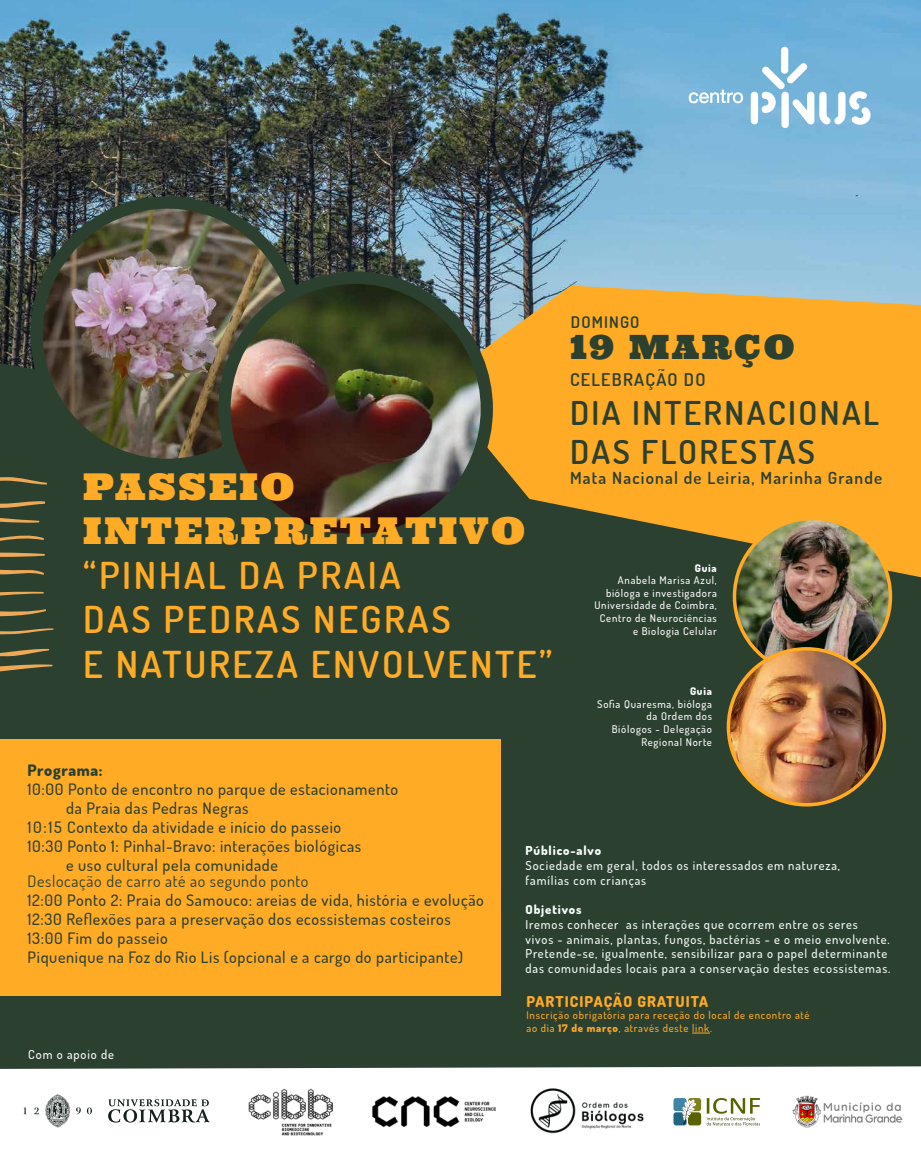
<style>
.page{position:relative;width:921px;height:1152px;background:#fff}
.page>*{position:absolute;margin:0;border:0;box-sizing:border-box;transform-origin:0 0}
.t1{font:600 37.01px/44.4px "Dosis";letter-spacing:.07em;color:#ffab25}
.t2{font:37.01px/44.4px "Ultra";letter-spacing:.07em;color:#ffab25}
.t3{font:33.51px "Ultra";letter-spacing:.07em;color:#2c402f}
.t4{font:600 32.73px/39.3px "Dosis";letter-spacing:.07em;color:#2c402f}
.t5{font:19.51px "Helvetica Neue";color:#fff}
.t6{font:600 17.5px "Dosis";letter-spacing:.07em;color:#2c402f}
.t7{font:600 16.62px "Dosis";letter-spacing:.07em;color:#2c402f}
.t8{font:600 16.01px "Dosis";letter-spacing:.07em;color:#2c402f}
.t9{font:500 15.75px/18.9px "Dosis";letter-spacing:.04em;color:#2c402f}
.t10{font:15.75px "Dosis";letter-spacing:.04em;color:#2c402f}
.t11{font:800 15.75px "Dosis";letter-spacing:.04em;color:#2c402f}
.t12{font:800 14.88px "Dosis";letter-spacing:.07em;color:#ffab25}
.t13{font:500 12.25px/14.7px "Dosis";letter-spacing:.07em;color:#f8fffb}
.t14{font:800 12.25px "Dosis";letter-spacing:.07em;color:#f8fffb}
.t15{font:500 12.25px "Dosis";letter-spacing:.07em;color:#fff}
.t16{font:500 10.5px/12.6px "Dosis";letter-spacing:.07em;color:#fff;text-align:right}
.t17{font:500 10.5px/12.6px "Dosis";letter-spacing:.07em;color:#ffab25}
.t18{font:800 10.5px "Dosis";letter-spacing:.07em;color:#fff}
.s1{font-weight:800}
</style>
<div class="page">
<img style="left:0;top:0;width:921px;height:359px">
<svg style="left:689px;top:90px;width:54px;height:13px"></svg>
<div style="left:751px;top:92px;width:7px;height:32px;background:#fff;border-radius:4px"></div>
<svg style="left:761px;top:47px;width:110px;height:81px"></svg>
<div style="left:0;top:359px;width:921px;height:710px;background:#2c402f"></div>
<img style="left:37px;top:202px;width:262px;height:263px;border-radius:131px">
<div style="left:30px;top:196px;width:275px;height:275px;border:12px solid #2c402f;border-radius:50%"></div>
<svg style="left:436px;top:286px;width:485px;height:293px;background:#d29830"></svg>
<img style="left:224px;top:278px;width:263px;height:262px;border-radius:131px">
<div style="left:218px;top:272px;width:275px;height:274px;border:12px solid #2c402f;border-radius:50%"></div>
<div style="left:0;top:739px;width:501px;height:256px;background:#ffab25"></div>
<img style="left:734px;top:518px;width:156px;height:156px;border-radius:78px">
<div style="left:733px;top:517px;width:159px;height:159px;border:4px solid #ffab25;border-radius:50%"></div>
<img style="left:728px;top:649px;width:156px;height:156px;border-radius:78px">
<div style="left:727px;top:647px;width:159px;height:159px;border:4px solid #ffab25;border-radius:50%"></div>
<svg style="left:692px;top:1033px;width:18px;height:1px"></svg>
<svg style="left:0;top:645px;width:53px;height:42px;background:#4b5135"></svg>
<svg style="left:0;top:585px;width:54px;height:49px;background:#484f34"></svg>
<svg style="left:0;top:534px;width:45px;height:44px;background:#555637"></svg>
<svg style="left:0;top:473px;width:47px;height:50px;background:#4e5235"></svg>
<div style="left:673px;top:1098px;width:14px;height:13px;background:#4284a7;border-radius:3px"></div>
<div style="left:688px;top:1098px;width:13px;height:13px;background:#80801c;border-radius:3px"></div>
<div style="left:673px;top:1112px;width:14px;height:13px;background:#216580;border-radius:3px"></div>
<div style="left:688px;top:1112px;width:13px;height:13px;background:#596300;border-radius:3px"></div>
<svg style="left:682px;top:1099px;width:15px;height:25px"></svg>
<svg style="left:707px;top:1098px;width:53px;height:27px"></svg>
<img style="left:793px;top:1095px;width:110px;height:32px">
<svg style="left:108px;top:1099px;width:102px;height:23px"></svg>
<svg style="left:24px;top:1107px;width:2px;height:7px"></svg>
<svg style="left:34px;top:1107px;width:5px;height:7px"></svg>
<svg style="left:87px;top:1107px;width:5px;height:7px"></svg>
<svg style="left:45px;top:1094px;width:36px;height:33px"></svg>
<img style="left:248px;top:1088px;width:84px;height:47px">
<img style="left:373px;top:1096px;width:123px;height:30px">
<img style="left:530px;top:1088px;width:114px;height:46px">
<p class="t5" style="left:688px;top:82px;width:57px">centro</p>
<h1 class="t2" style="left:83px;top:464px;width:443px">PASSEIO<br>INTERPRETATIVO</h1>
<h1 class="t1" style="left:83px;top:551px;width:471px">“PINHAL DA PRAIA<br>DAS PEDRAS NEGRAS<br>E NATUREZA ENVOLVENTE”</h1>
<p class="t8" style="left:571px;top:311px;width:70px">DOMINGO</p>
<h2 class="t3" style="left:570px;top:325px;width:226px">19 MARÇO</h2>
<p class="t6" style="left:570px;top:367px;width:137px">CELEBRAÇÃO DO</p>
<h3 class="t4" style="left:570px;top:392px;width:311px">DIA INTERNACIONAL<br>DAS FLORESTAS</h3>
<p class="t7" style="left:570px;top:467px;width:314px">Mata Nacional de Leiria, Marinha Grande</p>
<p class="t18" style="left:695px;top:560px;width:23px">Guia</p>
<p class="t16" style="left:594px;top:573px;width:124px">Anabela Marisa Azul, bióloga e investigadora<br>Universidade de Coimbra,<br>Centro de Neurociências e Biologia Celular</p>
<p class="t18" style="left:690px;top:684px;width:23px">Guia</p>
<p class="t16" style="left:597px;top:697px;width:116px">Sofia Quaresma, bióloga da Ordem dos<br>Biólogos - Delegação<br>Regional Norte</p>
<p class="t11" style="left:28px;top:759px;width:76px">Programa:</p>
<p class="t9" style="left:28px;top:779px;width:372px">10:00 Ponto de encontro no parque de estacionamento</p>
<p class="t9" style="left:66px;top:798px;width:184px">da Praia das Pedras Negras</p>
<p class="t9" style="left:28px;top:817px;width:315px">10:15 Contexto da atividade e início do passeio</p>
<p class="t9" style="left:28px;top:836px;width:335px">10:30 Ponto 1: Pinhal-Bravo: interações biológicas</p>
<p class="t9" style="left:66px;top:855px;width:213px">e uso cultural pela comunidade</p>
<p class="t10" style="left:28px;top:870px;width:282px">Deslocação de carro até ao segundo ponto</p>
<p class="t9" style="left:28px;top:890px;width:458px">12:00 Ponto 2: Praia do Samouco: areias de vida, história e evolução 12:30 Reflexões para a preservação dos ecossistemas costeiros 13:00 Fim do passeio<br>Piquenique na Foz do Rio Lis (opcional e a cargo do participante)</p>
<p class="t15" style="left:28px;top:1046px;width:87px">Com o apoio de</p>
<p class="t14" style="left:526px;top:842px;width:77px">Público-alvo</p>
<p class="t13" style="left:526px;top:857px;width:316px">Sociedade em geral, todos os interessados em natureza, famílias com crianças</p>
<p class="t14" style="left:526px;top:901px;width:57px">Objetivos</p>
<p class="t13" style="left:526px;top:916px;width:366px">Iremos conhecer as interações que ocorrem entre os seres<br>vivos - animais, plantas, fungos, bactérias - e o meio envolvente.<br>Pretende-se, igualmente, sensibilizar para o papel determinante das comunidades locais para a conservação destes ecossistemas.</p>
<p class="t12" style="left:526px;top:991px;width:183px">PARTICIPAÇÃO GRATUITA</p>
<p class="t17" style="left:526px;top:1009px;width:285px">Inscrição obrigatória para receção do local de encontro até ao dia <span class="s1">17 de março</span>, através deste link.</p>
</div>
